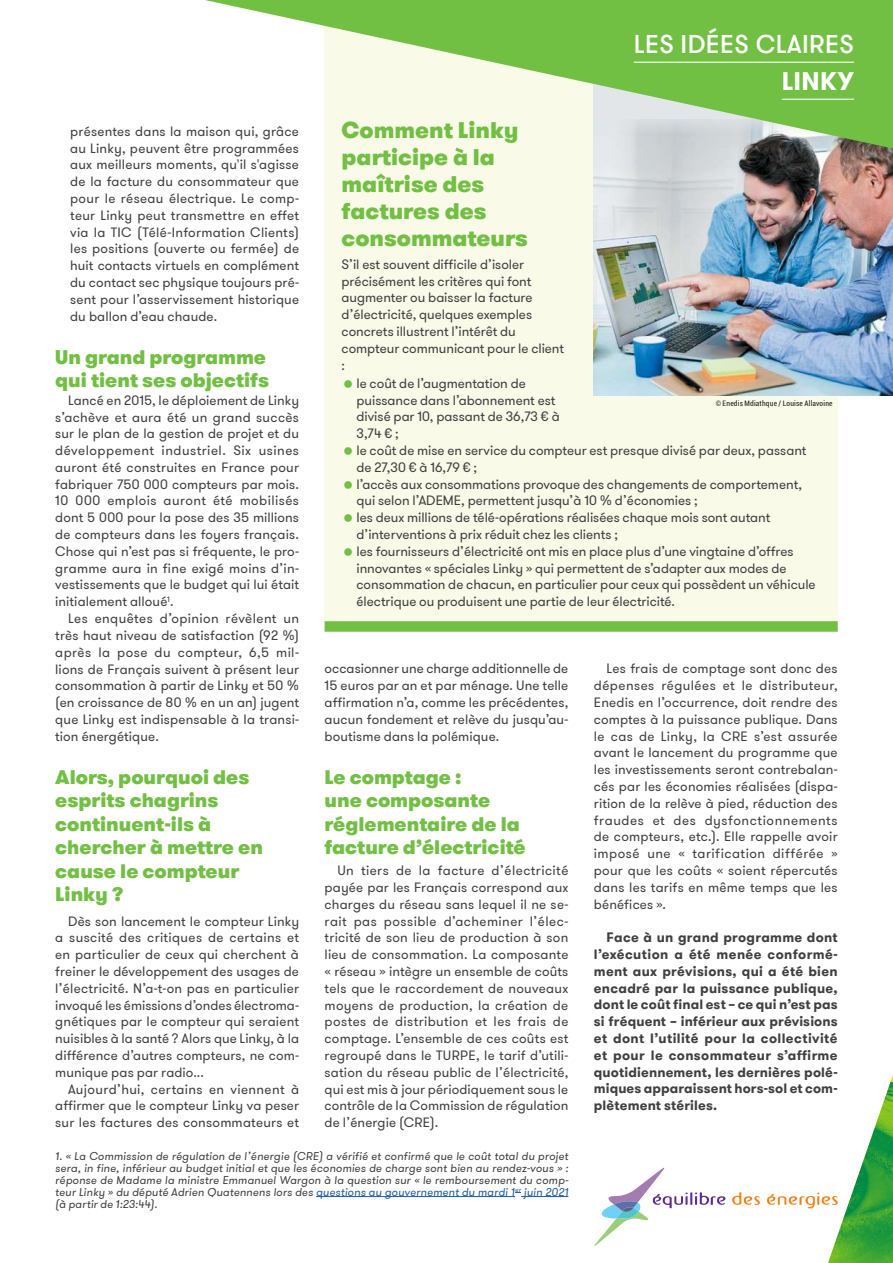
<style>
.page{position:relative;width:893px;height:1263px;background:#fff}
.page>*{position:absolute;margin:0;border:0;box-sizing:border-box;transform-origin:0 0}
.t1{font:500 25.5px "GT Walsheim Pro";letter-spacing:.015em;color:#fff}
.t2{font:700 25.5px "GT Walsheim Pro";letter-spacing:.015em;color:#fff}
.t3{font:900 22.5px/27px "GT Walsheim Pro";color:#71bf43}
.t4{font:900 19.5px/23.4px "GT Walsheim Pro";color:#71bf43}
.t5{font:13.5px/16.8px "GT Walsheim Pro";color:#404041;text-align:justify}
.t6{font:700 13.5px/16.8px "GT Walsheim Pro";letter-spacing:.005em;color:#404041;text-align:justify}
.t7{font:italic 11.25px/12px "GT Walsheim Pro";letter-spacing:.015em;color:#404041;text-align:justify}
.t8{font:condensed 7.5px "Roboto";letter-spacing:.025em;color:#221f1f}
.s1{color:#205d9e}
</style>
<div class="page">
<div style="left:325px;top:102px;width:513px;height:521px;background:#f9fae8"></div>
<img style="left:594px;top:148px;width:299px;height:248px">
<svg style="left:205px;top:0;width:688px;height:148px;fill:#71bf46"></svg>
<img style="left:828px;top:1082px;width:65px;height:181px">
<svg style="left:732px;top:1192px;width:28px;height:13px"></svg>
<svg style="left:767px;top:1192px;width:71px;height:16px"></svg>
<svg style="left:594px;top:1168px;width:131px;height:78px"></svg>
<div style="left:325px;top:621px;width:513px;height:11px;background:#71bf43"></div>
<hr style="left:634px;top:62px;width:220px;height:1px;background:#fff">
<hr style="left:782px;top:99px;width:72px;height:1px;background:#fff">
<hr style="left:316px;top:1196px;width:199px;height:1px;background:#205d9e">
<hr style="left:521px;top:1196px;width:47px;height:1px;background:#205d9e">
<p class="t5" style="left:70px;top:123px;width:230px">présentes dans la maison qui, grâce au Linky, peuvent être programmées aux meilleurs moments, qu'il s'agisse de la facture du consommateur que pour le réseau électrique. Le comp&shy;teur Linky peut transmettre en effet via la TIC (Télé-Information Clients) les positions (ouverte ou fermée) de huit contacts virtuels en complément du contact sec physique toujours pré&shy;sent pour l’asservissement historique du ballon d’eau chaude.</p>
<h3 class="t4" style="left:55px;top:346px;width:215px">Un grand programme qui tient ses objectifs</h3>
<p class="t5" style="left:55px;top:392px;width:245px;text-indent:13px">Lancé en 2015, le déploiement de Linky s’achève et aura été un grand succès sur le plan de la gestion de projet et du développement industriel. Six usines auront été construites en France pour fabriquer 750 000 compteurs par mois.<br>10 000 emplois auront été mobilisés dont 5 000 pour la pose des 35 millions de compteurs dans les foyers français.<br>Chose qui n’est pas si fréquente, le pro&shy;gramme aura in fine exigé moins d’in&shy;vestissements que le budget qui lui était initialement alloué<sup>1</sup>.</p>
<p class="t5" style="left:55px;top:610px;width:245px;text-indent:13px">Les enquêtes d’opinion révèlent un très haut niveau de satisfaction (92 %) après la pose du compteur, 6,5 mil&shy;lions de Français suivent à présent leur consommation à partir de Linky et 50 % (en croissance de 80 % en un an) jugent que Linky est indispensable à la transi&shy;tion énergétique.</p>
<h3 class="t4" style="left:55px;top:766px;width:209px">Alors, pourquoi des esprits chagrins continuent-ils à chercher à mettre en cause le compteur<br>Linky ?</h3>
<p class="t5" style="left:55px;top:912px;width:245px;text-indent:13px">Dès son lancement le compteur Linky a suscité des critiques de certains et en particulier de ceux qui cherchent à freiner le développement des usages de l’électricité. N’a-t-on pas en particulier invoqué les émissions d’ondes électroma&shy;gnétiques par le compteur qui seraient nuisibles à la santé ? Alors que Linky, à la différence d’autres compteurs, ne com&shy;munique pas par radio...</p>
<p class="t5" style="left:55px;top:1080px;width:245px;text-indent:13px">Aujourd’hui, certains en viennent à affirmer que le compteur Linky va peser sur les factures des consommateurs et</p>
<h1 class="t1" style="left:634px;top:28px;width:221px">LES IDÉES CLAIRES</h1>
<h1 class="t2" style="left:782px;top:71px;width:74px">LINKY</h1>
<h2 class="t3" style="left:342px;top:118px;width:188px">Comment Linky participe à la maîtrise des factures des consommateurs</h2>
<p class="t5" style="left:342px;top:256px;width:224px;text-align:left">S’il est souvent difficile d’isoler précisément les critères qui font augmenter ou baisser la facture d’électricité, quelques exemples concrets illustrent l’intérêt du compteur communicant pour le client :</p>
<p class="t5" style="left:356px;top:375px;width:461px;text-align:left">le coût de l’augmentation de<br>puissance dans l’abonnement est<br>divisé par 10, passant de 36,73 € à<br>3,74 € ;<br>le coût de mise en service du compteur est presque divisé par deux, passant de 27,30 € à 16,79 € ;<br>l’accès aux consommations provoque des changements de comportement, qui selon l’ADEME, permettent jusqu’à 10 % d’économies ;<br>les deux millions de télé-opérations réalisées chaque mois sont autant d’interventions à prix réduit chez les clients ;<br>les fournisseurs d’électricité ont mis en place plus d’une vingtaine d’offres innovantes « spéciales Linky » qui permettent de s’adapter aux modes de consommation de chacun, en particulier pour ceux qui possèdent un véhicule électrique ou produisent une partie de leur électricité.</p>
<p class="t8" style="left:716px;top:401px;width:118px">© Enedis Mdiathque / Louise Allavoine</p>
<p class="t5" style="left:325px;top:660px;width:245px">occasionner une charge additionnelle de 15 euros par an et par ménage. Une telle affirmation n’a, comme les précédentes, aucun fondement et relève du jusqu’au&shy;boutisme dans la polémique.</p>
<h3 class="t4" style="left:325px;top:766px;width:203px">Le comptage :<br>une composante réglementaire de la facture d’électricité</h3>
<p class="t5" style="left:325px;top:862px;width:245px;text-indent:13px">Un tiers de la facture d’électricité payée par les Français correspond aux charges du réseau sans lequel il ne se&shy;rait pas possible d’acheminer l’élec&shy;tricité de son lieu de production à son lieu de consommation. La composante « réseau » intègre un ensemble de coûts tels que le raccordement de nouveaux moyens de production, la création de postes de distribution et les frais de comptage. L’ensemble de ces coûts est regroupé dans le TURPE, le tarif d’utili&shy;sation du réseau public de l’électricité, qui est mis à jour périodiquement sous le contrôle de la Commission de régulation de l’énergie (CRE).</p>
<p class="t5" style="left:594px;top:660px;width:245px;text-indent:13px">Les frais de comptage sont donc des dépenses régulées et le distributeur, Enedis en l’occurrence, doit rendre des comptes à la puissance publique. Dans le cas de Linky, la CRE s’est assurée avant le lancement du programme que les investissements seront contrebalan&shy;cés par les économies réalisées (dispa&shy;rition de la relève à pied, réduction des fraudes et des dysfonctionnements de compteurs, etc.). Elle rappelle avoir imposé une « tarification différée » pour que les coûts « soient répercutés dans les tarifs en même temps que les bénéfices ».</p>
<p class="t6" style="left:594px;top:930px;width:245px;text-indent:13px">Face à un grand programme dont l’exécution a été menée conformé&shy;ment aux prévisions, qui a été bien encadré par la puissance publique, dont le coût final est – ce qui n’est pas si fréquent – inférieur aux prévisions et dont l’utilité pour la collectivité et pour le consommateur s’affirme quotidiennement, les dernières polé&shy;miques apparaissent hors-sol et com&shy;plètement stériles.</p>
<p class="t7" style="left:55px;top:1151px;width:515px">1. « La Commission de régulation de l’énergie (CRE) a vérifié et confirmé que le coût total du projet sera, in fine, inférieur au budget initial et que les économies de charge sont bien au rendez-vous » : réponse de Madame la ministre Emmanuel Wargon à la question sur « le remboursement du comp&shy;teur Linky » du député Adrien Quatennens lors des <span class="s1">questions au gouvernement du mardi 1</span><sup>er</sup> <span class="s1">juin 2021 </span>(à partir de 1:23:44).</p>
</div>
